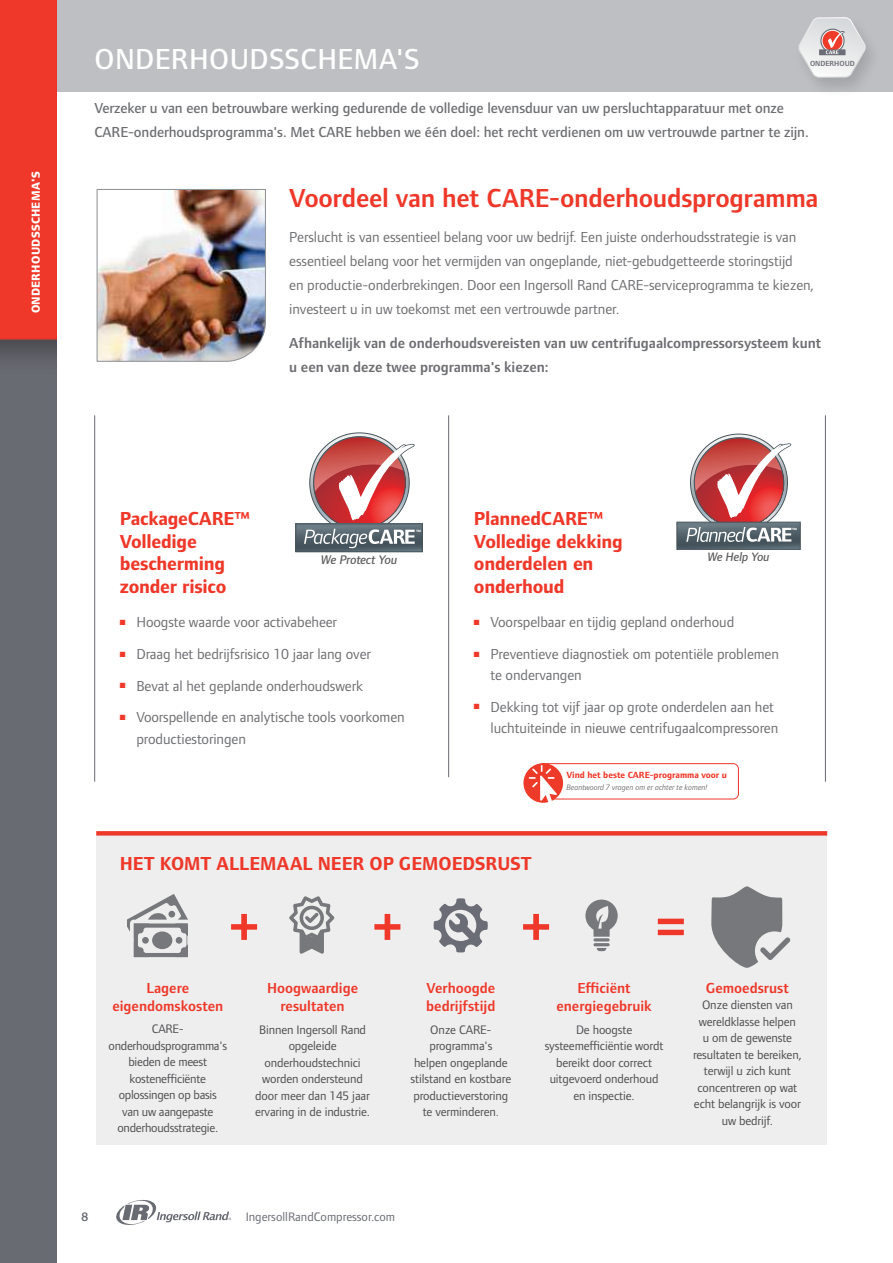
<style>
.page{position:relative;width:893px;height:1263px;background:#fff}
.page>*{position:absolute;margin:0;border:0;box-sizing:border-box;transform-origin:0 0}
.t1{font:700 54.45px "Foundry Form Sans";color:#ef3829}
.t2{font:500 30px "Foundry Form Sans";letter-spacing:.015em;color:#fff}
.t3{font:600 27px "Foundry Form Sans";letter-spacing:-.01em;color:#ef3829}
.t4{font:700 19.5px/22.5px "Foundry Form Sans";letter-spacing:-.01em;color:#ef3829}
.t5{font:15px/24px "Foundry Form Sans";letter-spacing:-.005em;color:#6d6e71}
.t6{font:500 15px/24px "Foundry Form Sans";letter-spacing:-.005em;color:#6d6e71}
.t7{font:600 15px/24px "Foundry Form Sans";letter-spacing:-.005em;color:#6d6e71}
.t8{font:600 15px/18px "Foundry Form Sans";color:#ef3829;text-align:center}
.t9{font:italic 12.9px "Foundry Form Sans Med";color:#5a5a5a}
.t10{font:12.75px/16.5px "Foundry Form Sans";letter-spacing:-.01em;color:#4d4d4f;text-align:center}
.t11{font:12.75px "Foundry Form Sans";color:#696b73}
.t12{font:600 12.75px "Foundry Form Sans";color:#696b73}
.t13{font:italic 12.6px "Foundry Form Sans Med";color:#5a5a5a}
.t14{font:800 12px "Foundry Form Sans";letter-spacing:.02em;color:#fff}
.t15{font:700 9.3px "Foundry Form Sans";color:#ef3829}
.t16{font:italic 8.1px "Foundry Form Sans";letter-spacing:-.005em;color:#6d6e71}
.t17{font:600 7.65px "Foundry Form Sans";color:#6a6c74}
.t18{font:700 6.3px "Foundry Form Sans";color:#fff}
.t19{font:700 6.15px "Foundry Form Sans";color:#fff}
.s1{color:#ef3829}
.s2{color:#636466}
</style>
<div class="page">
<div style="left:56px;top:0;width:837px;height:92px;background:#bebfc3"></div>
<svg style="left:116px;top:1199px;width:115px;height:26px"></svg>
<img style="left:0;top:0;width:56px;height:1263px">
<img style="left:791px;top:11px;width:96px;height:81px">
<img style="left:791px;top:11px;width:95px;height:2px">
<svg style="left:797px;top:17px;width:70px;height:61px"></svg>
<div style="left:96px;top:831px;width:731px;height:5px;background:#ef3829"></div>
<div style="left:96px;top:835px;width:731px;height:310px;background:#eeeeef"></div>
<svg style="left:127px;top:894px;width:60px;height:63px"></svg>
<svg style="left:289px;top:896px;width:45px;height:58px"></svg>
<svg style="left:434px;top:898px;width:53px;height:54px"></svg>
<svg style="left:585px;top:899px;width:33px;height:52px"></svg>
<svg style="left:711px;top:886px;width:79px;height:82px"></svg>
<img style="left:96px;top:189px;width:170px;height:173px">
<hr style="left:94px;top:415px;width:1px;height:367px;background:#696b73">
<hr style="left:448px;top:415px;width:1px;height:362px;background:#696b73">
<hr style="left:825px;top:415px;width:1px;height:367px;background:#696b73">
<svg style="left:314px;top:437px;width:91px;height:91px"></svg>
<svg style="left:298px;top:526px;width:123px;height:24px"></svg>
<div style="left:296px;top:524px;width:127px;height:28px;border:1px solid #46545b"></div>
<svg style="left:304px;top:443px;width:111px;height:107px"></svg>
<div style="left:677px;top:522px;width:123px;height:28px;border:1px solid #46545b"></div>
<svg style="left:677px;top:443px;width:123px;height:106px"></svg>
<div style="left:538px;top:763px;width:201px;height:36px;border:1px solid #ef3829;border-radius:5px"></div>
<svg style="left:523px;top:763px;width:40px;height:40px"></svg>
<svg style="left:529px;top:765px;width:28px;height:38px"></svg>
<p class="t14" style="left:29px;top:313px;width:143px;rotate:-90deg">ONDERHOUDSSCHEMA'S</p>
<h2 class="t2" style="left:94px;top:42px;width:326px">ONDERHOUDSSCHEMA'S</h2>
<p class="t6" style="left:94px;top:96px;width:716px">Verzeker u van een betrouwbare werking gedurende de volledige levensduur van uw persluchtapparatuur met onze<br>CARE-onderhoudsprogramma's. Met CARE hebben we één doel: het recht verdienen om uw vertrouwde partner te zijn.</p>
<p class="t17" style="left:810px;top:59px;width:46px">ONDERHOUD</p>
<h3 class="t3" style="left:289px;top:182px;width:531px">Voordeel van het CARE-onderhoudsprogramma</h3>
<p class="t5" style="left:289px;top:224px;width:527px">Perslucht is van essentieel belang voor uw bedrijf. Een juiste onderhoudsstrategie is van essentieel belang voor het vermijden van ongeplande, niet-gebudgetteerde storingstijd<br>en productie-onderbrekingen. Door een Ingersoll Rand CARE-serviceprogramma te kiezen, investeert u in uw toekomst met een vertrouwde partner.</p>
<p class="t7" style="left:289px;top:332px;width:533px">Afhankelijk van de onderhoudsvereisten van uw centrifugaalcompressorsysteem kunt u een van deze twee programma's kiezen:</p>
<h3 class="t4" style="left:120px;top:508px;width:132px">PackageCARE™<br>Volledige bescherming zonder risico</h3>
<p class="t5" style="left:120px;top:610px;width:219px"><span class="s1">■</span> Hoogste waarde voor activabeheer</p>
<p class="t5" style="left:120px;top:642px;width:253px"><span class="s1">■</span> Draag het bedrijfsrisico 10 jaar lang over</p>
<p class="t5" style="left:120px;top:674px;width:245px"><span class="s1">■</span> Bevat al het geplande onderhoudswerk</p>
<p class="t5" style="left:136px;top:707px;width:270px;line-height:21px;text-indent:-16px"><span class="s1">■</span> Voorspellende en analytische tools voorkomen productiestoringen</p>
<p class="t9" style="left:321px;top:553px;width:78px;rotate:-1deg">We Protect You</p>
<p class="t18" style="left:416px;top:528px;width:7px">™</p>
<h3 class="t4" style="left:474px;top:508px;width:150px">PlannedCARE™<br>Volledige dekking onderdelen en onderhoud</h3>
<p class="t5" style="left:474px;top:610px;width:262px"><span class="s1">■</span> Voorspelbaar en tijdig gepland onderhoud</p>
<p class="t5" style="left:490px;top:643px;width:290px;line-height:21px;text-indent:-16px"><span class="s1">■</span> Preventieve diagnostiek om potentiële problemen te ondervangen</p>
<p class="t5" style="left:474px;top:696px;width:306px;line-height:21px;text-align:right"><span class="s1">■</span> Dekking tot vijf jaar op grote onderdelen aan het luchtuiteinde in nieuwe centrifugaalcompressoren</p>
<p class="t13" style="left:708px;top:550px;width:63px;rotate:-1deg">We Help You</p>
<p class="t19" style="left:792px;top:526px;width:7px">™</p>
<p class="t15" style="left:566px;top:769px;width:162px">Vind het beste CARE-programma voor u</p>
<p class="t16" style="left:566px;top:782px;width:143px">Beantwoord 7 vragen om er achter te komen!</p>
<h3 class="t4" style="left:120px;top:853px;width:414px">HET KOMT ALLEMAAL NEER OP GEMOEDSRUST</h3>
<h1 class="t1" style="left:227px;top:893px;width:35px">+</h1>
<h1 class="t1" style="left:371px;top:893px;width:35px">+</h1>
<h1 class="t1" style="left:519px;top:893px;width:35px">+</h1>
<h1 class="t1" style="left:654px;top:893px;width:35px">=</h1>
<p class="t8" style="left:112px;top:979px;width:112px">Lagere eigendomskosten</p>
<p class="t10" style="left:109px;top:1021px;width:120px">CARE&shy;onderhoudsprogramma's bieden de meest kostenefficiënte oplossingen op basis<br>van uw aangepaste onderhoudsstrategie.</p>
<p class="t8" style="left:267px;top:979px;width:93px">Hoogwaardige resultaten</p>
<p class="t10" style="left:255px;top:1021px;width:116px">Binnen Ingersoll Rand opgeleide onderhoudstechnici worden ondersteund door meer dan 145 jaar ervaring in de industrie.</p>
<p class="t8" style="left:426px;top:979px;width:71px;text-align:left">Verhoogde bedrijfstijd</p>
<p class="t10" style="left:411px;top:1021px;width:102px">Onze CARE&shy;programma's<br>helpen ongeplande stilstand en kostbare productieverstoring te verminderen<span class="s2">.</span></p>
<p class="t12" style="left:81px;top:1209px;width:9px">8</p>
<p class="t11" style="left:246px;top:1209px;width:151px">IngersollRandCompressor.com</p>
<p class="t8" style="left:556px;top:979px;width:97px">Efficiënt energiegebruik</p>
<p class="t10" style="left:545px;top:1021px;width:120px">De hoogste systeemefficiëntie wordt bereikt door correct uitgevoerd onderhoud en inspectie.</p>
<p class="t8" style="left:706px;top:979px;width:84px">Gemoedsrust</p>
<p class="t10" style="left:693px;top:996px;width:110px">Onze diensten van wereldklasse helpen<br>u om de gewenste resultaten te bereiken, terwijl u zich kunt concentreren op wat echt belangrijk is voor uw bedrijf.</p>
</div>
